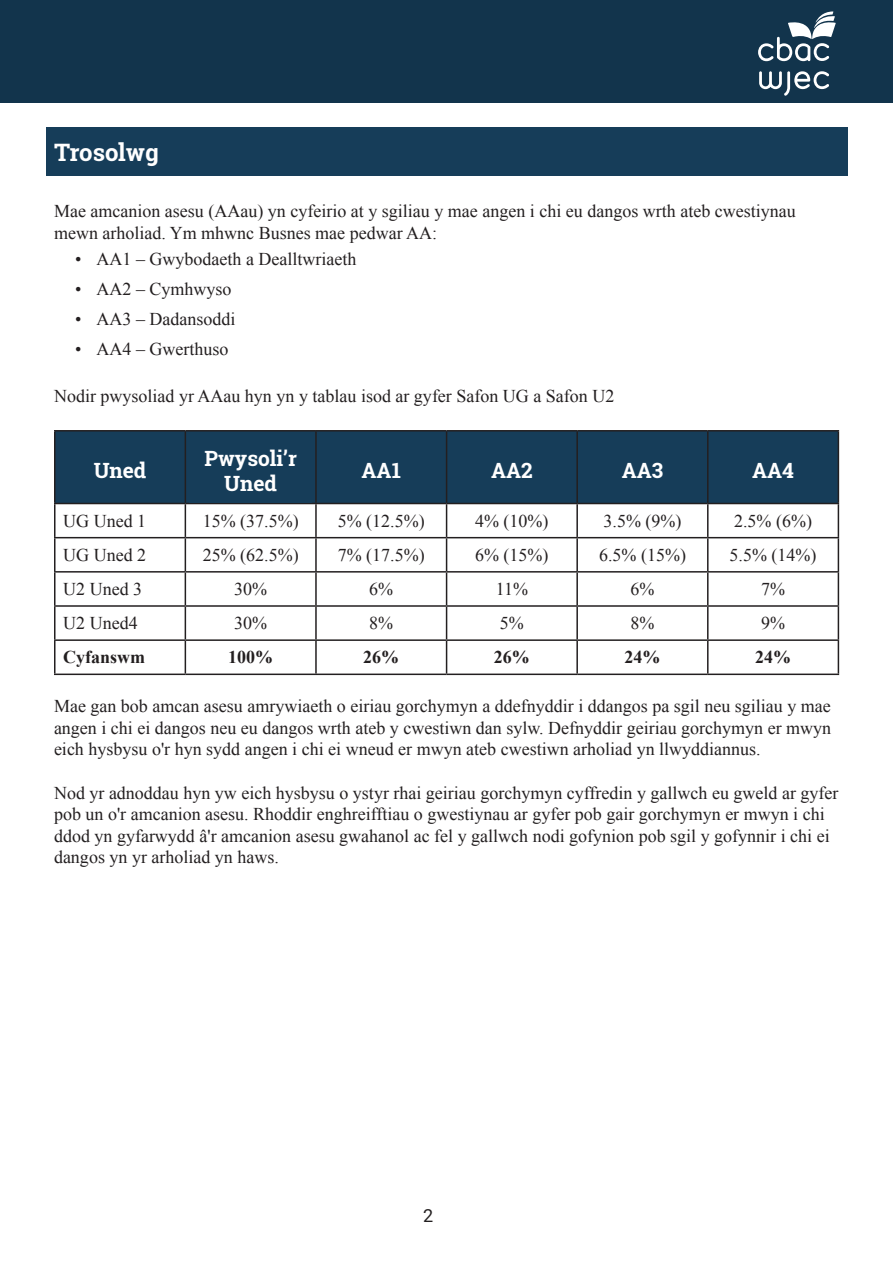
<style>
.page{position:relative;width:893px;height:1263px;background:#fff}
.page>*{position:absolute;margin:0;border:0;box-sizing:border-box;transform-origin:0 0}
.Heading{font:700 24px "Roboto Slab";color:#fff}
.t1{font:700 21px/25.2px "Roboto Slab";color:#fff;text-align:center}
.t2{font:18px/21.6px "Times New Roman";color:#231f20}
.t3{font:700 18px "Times New Roman";color:#231f20}
.t4{font:18px "Roboto";color:#231f20}
</style>
<div class="page">
<div style="left:0;top:0;width:893px;height:102px;background:#12344c"></div>
<svg style="left:759px;top:71px;width:70px;height:25px"></svg>
<svg style="left:758px;top:11px;width:78px;height:50px"></svg>
<div style="left:45px;top:128px;width:802px;height:48px;background:#163d59"></div>
<svg style="left:56px;top:431px;width:782px;height:72px;background:#163b57"></svg>
<hr style="left:185px;top:504px;width:1px;height:33px;background:#231f20">
<hr style="left:315px;top:504px;width:2px;height:33px;background:#231f20">
<hr style="left:446px;top:504px;width:1px;height:33px;background:#231f20">
<hr style="left:576px;top:504px;width:2px;height:33px;background:#231f20">
<hr style="left:707px;top:504px;width:1px;height:33px;background:#231f20">
<hr style="left:54px;top:537px;width:131px;height:1px;background:#231f20">
<hr style="left:185px;top:537px;width:131px;height:1px;background:#231f20">
<hr style="left:185px;top:538px;width:1px;height:33px;background:#231f20">
<hr style="left:316px;top:537px;width:131px;height:1px;background:#231f20">
<hr style="left:315px;top:538px;width:2px;height:33px;background:#231f20">
<hr style="left:447px;top:537px;width:130px;height:1px;background:#231f20">
<hr style="left:446px;top:538px;width:1px;height:33px;background:#231f20">
<hr style="left:577px;top:537px;width:131px;height:1px;background:#231f20">
<hr style="left:576px;top:538px;width:2px;height:33px;background:#231f20">
<hr style="left:708px;top:537px;width:131px;height:1px;background:#231f20">
<hr style="left:707px;top:538px;width:1px;height:33px;background:#231f20">
<hr style="left:54px;top:571px;width:131px;height:2px;background:#231f20">
<hr style="left:185px;top:571px;width:131px;height:2px;background:#231f20">
<hr style="left:185px;top:573px;width:1px;height:32px;background:#231f20">
<hr style="left:316px;top:571px;width:131px;height:2px;background:#231f20">
<hr style="left:315px;top:573px;width:2px;height:32px;background:#231f20">
<hr style="left:447px;top:571px;width:130px;height:2px;background:#231f20">
<hr style="left:446px;top:573px;width:1px;height:32px;background:#231f20">
<hr style="left:577px;top:571px;width:131px;height:2px;background:#231f20">
<hr style="left:576px;top:573px;width:2px;height:32px;background:#231f20">
<hr style="left:708px;top:571px;width:131px;height:2px;background:#231f20">
<hr style="left:707px;top:573px;width:1px;height:32px;background:#231f20">
<hr style="left:185px;top:607px;width:1px;height:32px;background:#231f20">
<hr style="left:315px;top:607px;width:2px;height:32px;background:#231f20">
<hr style="left:446px;top:607px;width:1px;height:32px;background:#231f20">
<hr style="left:576px;top:607px;width:2px;height:32px;background:#231f20">
<hr style="left:707px;top:607px;width:1px;height:32px;background:#231f20">
<hr style="left:185px;top:641px;width:1px;height:32px;background:#231f20">
<hr style="left:315px;top:641px;width:2px;height:32px;background:#231f20">
<hr style="left:446px;top:641px;width:1px;height:32px;background:#231f20">
<hr style="left:576px;top:641px;width:2px;height:32px;background:#231f20">
<hr style="left:707px;top:641px;width:1px;height:32px;background:#231f20">
<hr style="left:54px;top:430px;width:131px;height:1px;background:#231f20">
<hr style="left:54px;top:431px;width:2px;height:72px;background:#231f20">
<hr style="left:185px;top:430px;width:131px;height:1px;background:#231f20">
<hr style="left:316px;top:430px;width:131px;height:1px;background:#231f20">
<hr style="left:447px;top:430px;width:130px;height:1px;background:#231f20">
<hr style="left:577px;top:430px;width:131px;height:1px;background:#231f20">
<hr style="left:708px;top:430px;width:131px;height:1px;background:#231f20">
<hr style="left:838px;top:431px;width:1px;height:72px;background:#231f20">
<hr style="left:54px;top:503px;width:131px;height:1px;background:#231f20">
<hr style="left:185px;top:503px;width:131px;height:1px;background:#231f20">
<hr style="left:316px;top:503px;width:131px;height:1px;background:#231f20">
<hr style="left:447px;top:503px;width:130px;height:1px;background:#231f20">
<hr style="left:577px;top:503px;width:131px;height:1px;background:#231f20">
<hr style="left:708px;top:503px;width:131px;height:1px;background:#231f20">
<hr style="left:185px;top:431px;width:1px;height:72px;background:#231f20">
<hr style="left:315px;top:431px;width:2px;height:72px;background:#231f20">
<hr style="left:446px;top:431px;width:1px;height:72px;background:#231f20">
<hr style="left:576px;top:431px;width:2px;height:72px;background:#231f20">
<hr style="left:707px;top:431px;width:1px;height:72px;background:#231f20">
<hr style="left:54px;top:504px;width:2px;height:33px;background:#231f20">
<hr style="left:838px;top:504px;width:1px;height:33px;background:#231f20">
<hr style="left:54px;top:538px;width:2px;height:33px;background:#231f20">
<hr style="left:838px;top:538px;width:1px;height:33px;background:#231f20">
<hr style="left:54px;top:573px;width:2px;height:32px;background:#231f20">
<hr style="left:838px;top:573px;width:1px;height:32px;background:#231f20">
<hr style="left:54px;top:605px;width:131px;height:2px;background:#231f20">
<hr style="left:54px;top:607px;width:2px;height:32px;background:#231f20">
<hr style="left:185px;top:605px;width:131px;height:2px;background:#231f20">
<hr style="left:316px;top:605px;width:131px;height:2px;background:#231f20">
<hr style="left:447px;top:605px;width:130px;height:2px;background:#231f20">
<hr style="left:577px;top:605px;width:131px;height:2px;background:#231f20">
<hr style="left:708px;top:605px;width:131px;height:2px;background:#231f20">
<hr style="left:838px;top:607px;width:1px;height:32px;background:#231f20">
<hr style="left:54px;top:639px;width:131px;height:2px;background:#231f20">
<hr style="left:54px;top:641px;width:2px;height:32px;background:#231f20">
<hr style="left:185px;top:639px;width:131px;height:2px;background:#231f20">
<hr style="left:316px;top:639px;width:131px;height:2px;background:#231f20">
<hr style="left:447px;top:639px;width:130px;height:2px;background:#231f20">
<hr style="left:577px;top:639px;width:131px;height:2px;background:#231f20">
<hr style="left:708px;top:639px;width:131px;height:2px;background:#231f20">
<hr style="left:838px;top:641px;width:1px;height:32px;background:#231f20">
<hr style="left:54px;top:673px;width:131px;height:2px;background:#231f20">
<hr style="left:185px;top:673px;width:131px;height:2px;background:#231f20">
<hr style="left:316px;top:673px;width:131px;height:2px;background:#231f20">
<hr style="left:447px;top:673px;width:130px;height:2px;background:#231f20">
<hr style="left:577px;top:673px;width:131px;height:2px;background:#231f20">
<hr style="left:708px;top:673px;width:131px;height:2px;background:#231f20">
<div style="left:59px;top:448px;width:122px;height:44px;background:#163d59"></div>
<div style="left:190px;top:435px;width:122px;height:68px;background:#163d59"></div>
<div style="left:320px;top:448px;width:122px;height:44px;background:#163d59"></div>
<div style="left:451px;top:448px;width:122px;height:44px;background:#163d59"></div>
<div style="left:581px;top:448px;width:122px;height:44px;background:#163d59"></div>
<div style="left:712px;top:448px;width:122px;height:44px;background:#163d59"></div>
<p class="Heading" style="left:54px;top:136px;width:106px">Trosolwg</p>
<p class="t2" style="left:54px;top:200px;width:743px">Mae amcanion asesu (AAau) yn cyfeirio at y sgiliau y mae angen i chi eu dangos wrth ateb cwestiynau mewn arholiad. Ym mhwnc Busnes mae pedwar AA:</p>
<p class="t2" style="left:75px;top:248px;width:283px">• AA1 – Gwybodaeth a Dealltwriaeth</p>
<p class="t2" style="left:75px;top:278px;width:158px">• AA2 – Cymhwyso</p>
<p class="t2" style="left:75px;top:308px;width:162px">• AA3 – Dadansoddi</p>
<p class="t2" style="left:75px;top:338px;width:155px">• AA4 – Gwerthuso</p>
<p class="t2" style="left:54px;top:385px;width:562px">Nodir pwysoliad yr AAau hyn yn y tablau isod ar gyfer Safon UG a Safon U2</p>
<p class="t1" style="left:94px;top:458px;width:54px">Uned</p>
<p class="t1" style="left:204px;top:445px;width:94px">Pwysoli’r<br>Uned</p>
<p class="t1" style="left:362px;top:458px;width:41px">AA1</p>
<p class="t1" style="left:491px;top:458px;width:43px">AA2</p>
<p class="t1" style="left:622px;top:458px;width:43px">AA3</p>
<p class="t1" style="left:752px;top:458px;width:43px">AA4</p>
<p class="t2" style="left:63px;top:510px;width:84px">UG Uned 1</p>
<p class="t2" style="left:203px;top:510px;width:97px">15% (37.5%)</p>
<p class="t2" style="left:338px;top:510px;width:88px">5% (12.5%)</p>
<p class="t2" style="left:475px;top:510px;width:75px">4% (10%)</p>
<p class="t2" style="left:603px;top:510px;width:79px">3.5% (9%)</p>
<p class="t2" style="left:734px;top:510px;width:79px">2.5% (6%)</p>
<p class="t2" style="left:63px;top:544px;width:84px">UG Uned 2</p>
<p class="t2" style="left:203px;top:544px;width:97px">25% (62.5%)</p>
<p class="t2" style="left:338px;top:544px;width:88px">7% (17.5%)</p>
<p class="t2" style="left:475px;top:544px;width:75px">6% (15%)</p>
<p class="t2" style="left:599px;top:544px;width:88px">6.5% (15%)</p>
<p class="t2" style="left:730px;top:544px;width:88px">5.5% (14%)</p>
<p class="t2" style="left:63px;top:578px;width:80px">U2 Uned 3</p>
<p class="t2" style="left:234px;top:578px;width:34px">30%</p>
<p class="t2" style="left:369px;top:578px;width:25px">6%</p>
<p class="t2" style="left:496px;top:578px;width:34px">11%</p>
<p class="t2" style="left:630px;top:578px;width:25px">6%</p>
<p class="t2" style="left:761px;top:578px;width:25px">7%</p>
<p class="t2" style="left:63px;top:612px;width:76px">U2 Uned4</p>
<p class="t2" style="left:234px;top:612px;width:34px">30%</p>
<p class="t2" style="left:369px;top:612px;width:25px">8%</p>
<p class="t2" style="left:500px;top:612px;width:25px">5%</p>
<p class="t2" style="left:630px;top:612px;width:25px">8%</p>
<p class="t2" style="left:761px;top:612px;width:25px">9%</p>
<p class="t3" style="left:63px;top:645px;width:83px">Cyfanswm</p>
<p class="t3" style="left:228px;top:645px;width:46px">100%</p>
<p class="t3" style="left:363px;top:645px;width:37px">26%</p>
<p class="t3" style="left:494px;top:645px;width:37px">26%</p>
<p class="t3" style="left:624px;top:645px;width:37px">24%</p>
<p class="t3" style="left:755px;top:645px;width:38px">24%</p>
<p class="t2" style="left:54px;top:695px;width:779px;text-align:justify">Mae gan bob amcan asesu amrywiaeth o eiriau gorchymyn a ddefnyddir i ddangos pa sgil neu sgiliau y mae angen i chi ei dangos neu eu dangos wrth ateb y cwestiwn dan sylw. Defnyddir geiriau gorchymyn er mwyn eich hysbysu o'r hyn sydd angen i chi ei wneud er mwyn ateb cwestiwn arholiad yn llwyddiannus.</p>
<p class="t2" style="left:54px;top:781px;width:786px">Nod yr adnoddau hyn yw eich hysbysu o ystyr rhai geiriau gorchymyn cyffredin y gallwch eu gweld ar gyfer pob un o'r amcanion asesu. Rhoddir enghreifftiau o gwestiynau ar gyfer pob gair gorchymyn er mwyn i chi ddod yn gyfarwydd â'r amcanion asesu gwahanol ac fel y gallwch nodi gofynion pob sgil y gofynnir i chi ei dangos yn yr arholiad yn haws.</p>
<p class="t4" style="left:423px;top:1203px;width:12px">2</p>
</div>
